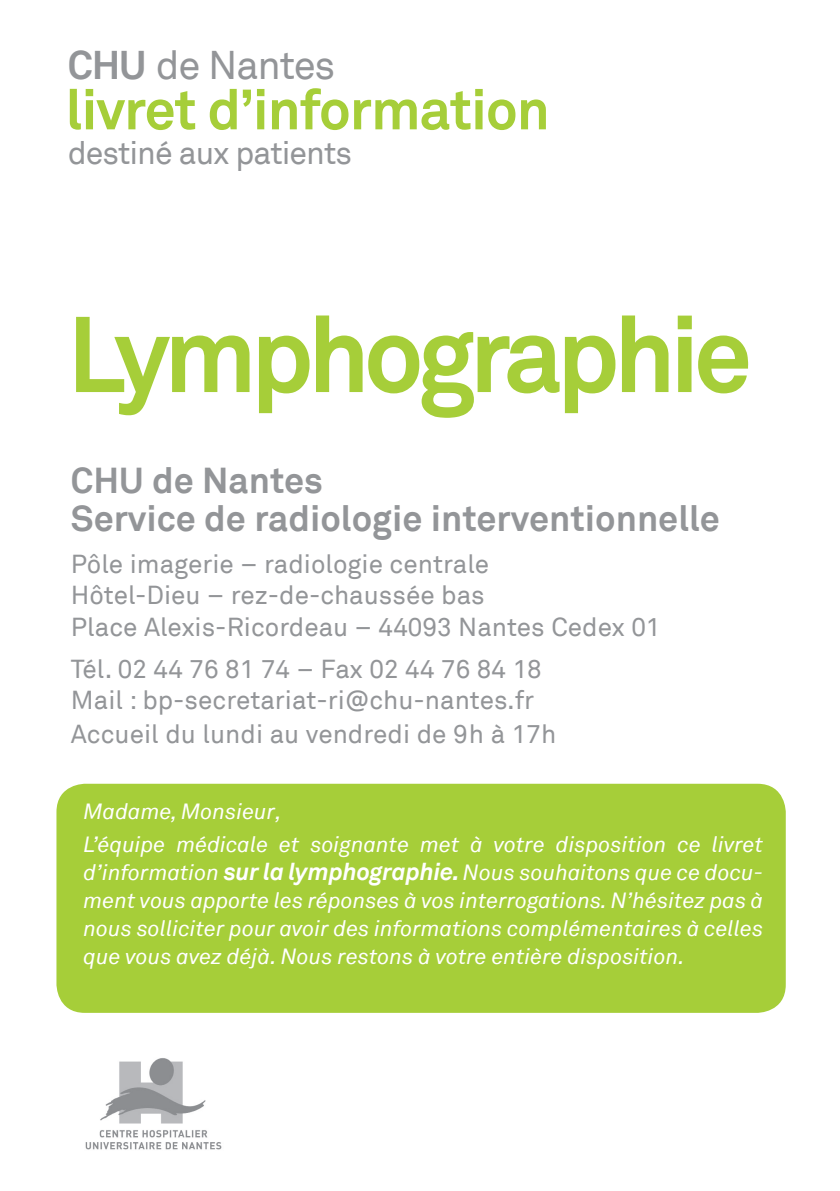
<style>
.page{position:relative;width:840px;height:1191px;background:#fff}
.page>*{position:absolute;margin:0;border:0;box-sizing:border-box;transform-origin:0 0}
.t1{font:700 106px "Akkurat";letter-spacing:-.06em;color:#a6ce39}
.t2{font:700 56px "Akkurat";letter-spacing:-.02em;color:#a6ce39}
.t3{font:40px "Akkurat";letter-spacing:-.03em;color:#939598}
.t4{font:700 36px/38px "Akkurat";color:#939598}
.t5{font:32px "Akkurat";letter-spacing:-.03em;color:#939598}
.t6{font:26px/31.2px "Akkurat";color:#939598}
.t7{font:italic 22px/28px "Akkurat";color:#fff}
.s1{font-weight:700}
.s2{font-weight:700;font-size:24px}
</style>
<div class="page">
<div style="left:56px;top:783px;width:729px;height:229px;background:#a6ce39;border-radius:28px"></div>
<img style="left:85px;top:1058px;width:137px;height:92px">
<h3 class="t3" style="left:68px;top:41px;width:269px"><span class="s1">CHU</span> de Nantes</h3>
<h2 class="t2" style="left:66px;top:74px;width:485px">livret d’information</h2>
<h3 class="t5" style="left:68px;top:134px;width:285px">destiné aux patients</h3>
<h1 class="t1" style="left:67px;top:288px;width:686px">Lymphographie</h1>
<h3 class="t4" style="left:71px;top:461px;width:650px">CHU de Nantes<br>Service de radiologie interventionnelle</h3>
<p class="t6" style="left:71px;top:549px;width:590px">Pôle imagerie – radiologie centrale<br>Hôtel-Dieu – rez-de-chaussée bas<br>Place Alexis-Ricordeau – 44093 Nantes Cedex 01</p>
<p class="t6" style="left:71px;top:654px;width:472px">Tél. 02 44 76 81 74 – Fax 02 44 76 84 18<br>Mail : bp-secretariat-ri@chu-nantes.fr</p>
<p class="t6" style="left:71px;top:719px;width:486px">Accueil du lundi au vendredi de 9h à 17h</p>
<p class="t7" style="left:83px;top:794px;width:681px;line-height:33.6px">Madame, Monsieur,<br>L’équipe médicale et soignante met à votre disposition ce livret</p>
<p class="t7" style="left:83px;top:859px;width:681px;text-align:justify">d’information <span class="s2">sur la lymphographie.</span> Nous souhaitons que ce docu&shy;ment vous apporte les réponses à vos interrogations. N’hésitez pas à nous solliciter pour avoir des informations complémentaires à celles que vous avez déjà. Nous restons à votre entière disposition.</p>
</div>
